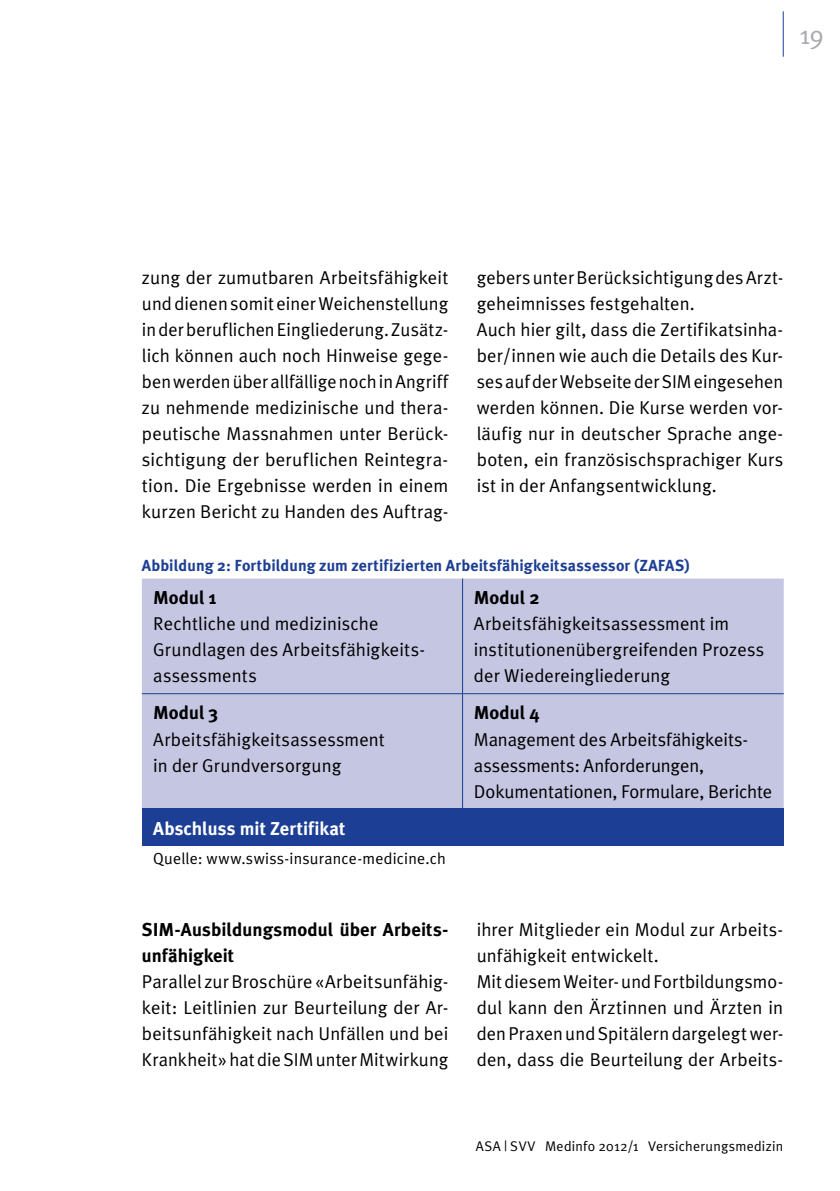
<style>
.page{position:relative;width:840px;height:1191px;background:#fff}
.page>*{position:absolute;margin:0;border:0;box-sizing:border-box;transform-origin:0 0}
.t1{font:26px "Meta Plus Normal";color:#a7a9ac}
.t2{font:18.6px/26px "Meta Plus Normal";letter-spacing:.005em;color:#000}
.t3{font:700 18.6px/26px "Meta Plus";color:#000}
.t4{font:700 18.6px "Meta Plus";letter-spacing:.005em;color:#fff}
.t5{font:700 16px "Meta Plus";letter-spacing:.01em;color:#1c3e94}
.t6{font:16px "Meta Plus Normal";letter-spacing:.015em;color:#000}
.t7{font:14px "Meta Plus Normal";letter-spacing:.02em;color:#000}
</style>
<div class="page">
<hr style="left:782px;top:11px;width:1px;height:46px;background:#1c3e94">
<div style="left:142px;top:578px;width:641px;height:230px;background:#c4c6e2"></div>
<div style="left:142px;top:809px;width:641px;height:37px;background:#1c3e94"></div>
<hr style="left:142px;top:808px;width:320px;height:1px;background:#1c3e94">
<hr style="left:462px;top:808px;width:321px;height:1px;background:#1c3e94">
<hr style="left:462px;top:578px;width:1px;height:115px;background:#1c3e94">
<hr style="left:142px;top:693px;width:320px;height:1px;background:#1c3e94">
<hr style="left:462px;top:693px;width:321px;height:1px;background:#1c3e94">
<hr style="left:462px;top:694px;width:1px;height:114px;background:#1c3e94">
<h1 class="t1" style="left:799px;top:20px;width:26px">19</h1>
<p class="t2" style="left:142px;top:264px;width:308px;text-align:justify">zung der zumutbaren Arbeitsfähigkeit und dienen somit einer Weichenstellung in der beruflichen Eingliederung. Zusätz&shy;lich können auch noch Hinweise gege&shy;ben werden über allfällige noch in Angriff zu nehmende medizinische und thera&shy;peutische Massnahmen unter Berück&shy;sichtigung der beruflichen Reintegra&shy;tion. Die Ergebnisse werden in einem kurzen Bericht zu Handen des Auftrag-</p>
<p class="t2" style="left:476px;top:264px;width:308px">gebers unter Berücksichtigung des Arzt&shy;geheimnisses festgehalten.<br>Auch hier gilt, dass die Zertifikatsinha&shy;ber/innen wie auch die Details des Kur&shy;ses auf der Webseite der SIM eingesehen werden können. Die Kurse werden vor&shy;läufig nur in deutscher Sprache ange&shy;boten, ein französischsprachiger Kurs ist in der Anfangsentwicklung.</p>
<p class="t5" style="left:142px;top:556px;width:549px">Abbildung 2: Fortbildung zum zertifizierten Arbeitsfähigkeitsassessor (ZAFAS)</p>
<p class="t3" style="left:153px;top:585px;width:65px">Modul 1</p>
<p class="t2" style="left:153px;top:610px;width:271px">Rechtliche und medizinische<br>Grundlagen des Arbeitsfähigkeits&shy;assessments</p>
<p class="t3" style="left:473px;top:585px;width:67px">Modul 2</p>
<p class="t2" style="left:473px;top:610px;width:291px">Arbeitsfähigkeitsassessment im institutionenübergreifenden Prozess der Wiedereingliederung</p>
<p class="t3" style="left:153px;top:700px;width:67px">Modul 3</p>
<p class="t2" style="left:153px;top:726px;width:233px">Arbeitsfähigkeitsassessment in der Grundversorgung</p>
<p class="t4" style="left:153px;top:817px;width:193px">Abschluss mit Zertifikat</p>
<p class="t6" style="left:153px;top:849px;width:294px">Quelle: www.swiss-insurance-medicine.ch</p>
<p class="t3" style="left:142px;top:916px;width:308px">SIM-Ausbildungsmodul über Arbeits&shy;unfähigkeit</p>
<p class="t2" style="left:142px;top:968px;width:308px;text-align:justify">Parallel zur Broschüre «Arbeitsunfähig&shy;keit: Leitlinien zur Beurteilung der Ar&shy;beitsunfähigkeit nach Unfällen und bei Krankheit» hat die SIM unter Mitwirkung</p>
<p class="t3" style="left:473px;top:700px;width:67px">Modul 4</p>
<p class="t2" style="left:473px;top:726px;width:300px">Management des Arbeitsfähigkeits&shy;assessments: Anforderungen,<br>Dokumentationen, Formulare, Berichte</p>
<p class="t2" style="left:476px;top:916px;width:308px">ihrer Mitglieder ein Modul zur Arbeits&shy;unfähigkeit entwickelt.<br>Mit diesem Weiter- und Fortbildungsmo&shy;dul kann den Ärztinnen und Ärzten in den Praxen und Spitälern dargelegt wer&shy;den, dass die Beurteilung der Arbeits-</p>
<p class="t7" style="left:475px;top:1138px;width:309px">ASA | SVV Medinfo 2012/1 Versicherungsmedizin</p>
</div>
